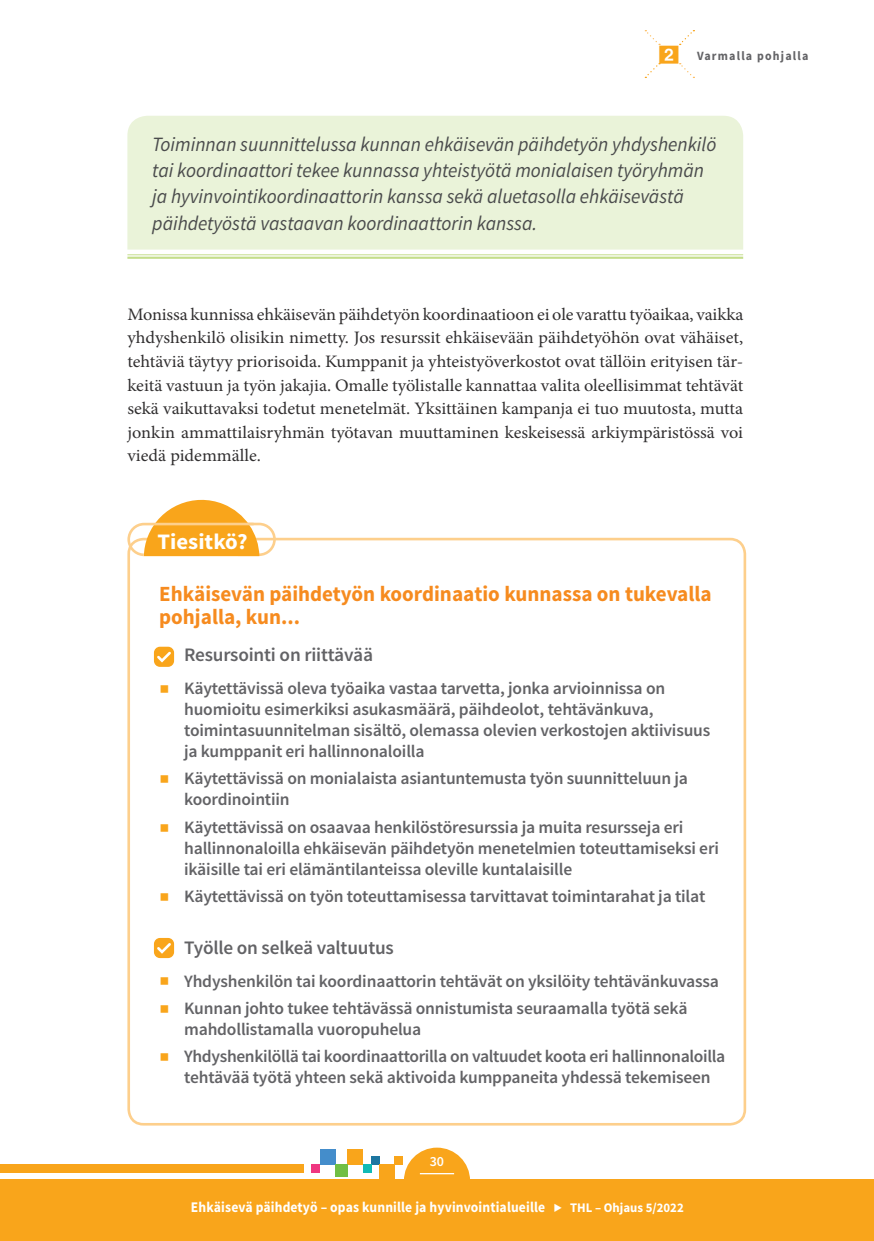
<style>
.page{position:relative;width:874px;height:1241px;background:#fff}
.page>*{position:absolute;margin:0;border:0;box-sizing:border-box;transform-origin:0 0}
.Tiesitkö_otsikko{font:700 22.05px "Source Sans Pro";color:#fff}
.Tiesitkö_otsikko-2{font:700 21.7px/23.6px "Source Sans Pro";color:#f68b1f}
.Nosto{font:italic 20.3px/26.2px "Source Sans Pro";color:#4a4b4c;scale:.96 1}
.Tiesitkö_leipis{font:600 19.07px "Source Sans Pro";letter-spacing:-.01em;color:#636366}
.Leipis{font:17.5px/23.6px "Minion Pro";color:#312f30;text-align:justify;scale:1.04 1}
.t1{font:600 17.32px/21px "Source Sans Pro";letter-spacing:-.01em;color:#636366}
.t2{font:700 14.7px "Source Sans Pro";letter-spacing:.01em;color:#fff;scale:.92 1}
.t3{font:600 14px "Source Sans Pro";color:#fff}
.t4{font:700 12.6px "Source Sans Pro";letter-spacing:.1em;color:#636366;scale:.94 1}
.s1{font-size:13.12px}
</style>
<div class="page">
<div style="left:127px;top:537px;width:618px;height:588px;border:3px solid #fdcf8c;border-radius:15px"></div>
<svg style="left:127px;top:499px;width:150px;height:58px"></svg>
<div style="left:127px;top:116px;width:615px;height:133px;background:#eaf3d9"></div>
<hr style="left:127px;top:254px;width:615px;height:1px;background:#c4dd8b">
<hr style="left:127px;top:256px;width:615px;height:3px;background:#c4dd8b">
<div style="left:154px;top:646px;width:20px;height:20px;background:#f9a51b;border-radius:6px"></div>
<svg style="left:157px;top:651px;width:14px;height:11px"></svg>
<div style="left:154px;top:937px;width:20px;height:20px;background:#f9a51b;border-radius:6px"></div>
<svg style="left:157px;top:943px;width:14px;height:10px"></svg>
<div style="left:404px;top:1147px;width:66px;height:66px;background:#f9a51b;border-radius:50%"></div>
<hr style="left:419px;top:1172px;width:35px;height:2px;background:#fff">
<div style="left:0;top:1179px;width:873px;height:61px;background:#f9a51b"></div>
<div style="left:371px;top:1156px;width:8px;height:8px;background:#1d76a0"></div>
<div style="left:394px;top:1156px;width:8px;height:8px;background:#f9a51b"></div>
<div style="left:363px;top:1164px;width:8px;height:8px;background:#10bab5"></div>
<div style="left:379px;top:1164px;width:15px;height:15px;background:#f9a51b"></div>
<div style="left:347px;top:1148px;width:16px;height:16px;background:#f9a51b"></div>
<div style="left:319px;top:1148px;width:16px;height:16px;background:#448dcb"></div>
<div style="left:335px;top:1164px;width:12px;height:12px;background:#71bf44"></div>
<div style="left:311px;top:1164px;width:8px;height:8px;background:#ef3781"></div>
<div style="left:0;top:1164px;width:303px;height:8px;background:#f9a51b"></div>
<svg style="left:644px;top:30px;width:50px;height:48px"></svg>
<p class="t4" style="left:696px;top:47px;width:120px">Varmalla pohjalla</p>
<p class="Nosto" style="left:152px;top:131px;width:589px">Toiminnan suunnittelussa kunnan ehkäisevän päihdetyön yhdyshenkilö tai koordinaattori tekee kunnassa yhteistyötä monialaisen työryhmän ja hyvinvointikoordinaattorin kanssa sekä aluetasolla ehkäisevästä päihdetyöstä vastaavan koordinaattorin kanssa.</p>
<p class="Leipis" style="left:127px;top:302px;width:593px">Monissa kunnissa ehkäisevän päihdetyön koordinaatioon ei ole varattu työaikaa, vaikka yhdyshenkilö olisikin nimetty. Jos resurssit ehkäisevään päihdetyöhön ovat vähäiset, tehtäviä täytyy priorisoida. Kumppanit ja yhteistyöverkostot ovat tällöin erityisen tär&shy;keitä vastuun ja työn jakajia. Omalle työlistalle kannattaa valita oleellisimmat tehtävät sekä vaikuttavaksi todetut menetelmät. Yksittäinen kampanja ei tuo muutosta, mutta jonkin ammattilaisryhmän työtavan muuttaminen keskeisessä arkiympäristössä voi viedä pidemmälle.</p>
<p class="Tiesitkö_otsikko" style="left:157px;top:527px;width:92px">Tiesitkö?</p>
<p class="Tiesitkö_otsikko-2" style="left:159px;top:582px;width:553px">Ehkäisevän päihdetyön koordinaatio kunnassa on tukevalla pohjalla, kun...</p>
<p class="Tiesitkö_leipis" style="left:184px;top:642px;width:190px">Resursointi on riittävää</p>
<p class="t1" style="left:184px;top:678px;width:527px">Käytettävissä oleva työaika vastaa tarvetta, jonka arvioinnissa on huomioitu esimerkiksi asukasmäärä, päihdeolot, tehtävänkuva, toimintasuunnitelman sisältö, olemassa olevien verkostojen aktiivisuus ja kumppanit eri hallinnonaloilla</p>
<p class="t1" style="left:184px;top:768px;width:505px">Käytettävissä on monialaista asiantuntemusta työn suunnitteluun ja koordinointiin</p>
<p class="t1" style="left:184px;top:816px;width:536px">Käytettävissä on osaavaa henkilöstöresurssia ja muita resursseja eri hallinnonaloilla ehkäisevän päihdetyön menetelmien toteuttamiseksi eri ikäisille tai eri elämäntilanteissa oleville kuntalaisille</p>
<p class="t1" style="left:184px;top:886px;width:522px">Käytettävissä on työn toteuttamisessa tarvittavat toimintarahat ja tilat</p>
<p class="Tiesitkö_leipis" style="left:184px;top:935px;width:211px">Työlle on selkeä valtuutus</p>
<p class="t1" style="left:184px;top:970px;width:536px">Yhdyshenkilön tai koordinaattorin tehtävät on yksilöity tehtävänkuvassa</p>
<p class="t1" style="left:184px;top:998px;width:504px">Kunnan johto tukee tehtävässä onnistumista seuraamalla työtä sekä mahdollistamalla vuoropuhelua</p>
<p class="t1" style="left:184px;top:1046px;width:542px">Yhdyshenkilöllä tai koordinaattorilla on valtuudet koota eri hallinnonaloilla tehtävää työtä yhteen sekä aktivoida kumppaneita yhdessä tekemiseen</p>
<p class="t3" style="left:429px;top:1151px;width:16px">30</p>
<p class="t2" style="left:191px;top:1197px;width:537px">Ehkäisevä päihdetyö – opas kunnille ja hyvinvointialueille ▶ <span class="s1">THL – Ohjaus 5/2022</span></p>
</div>
